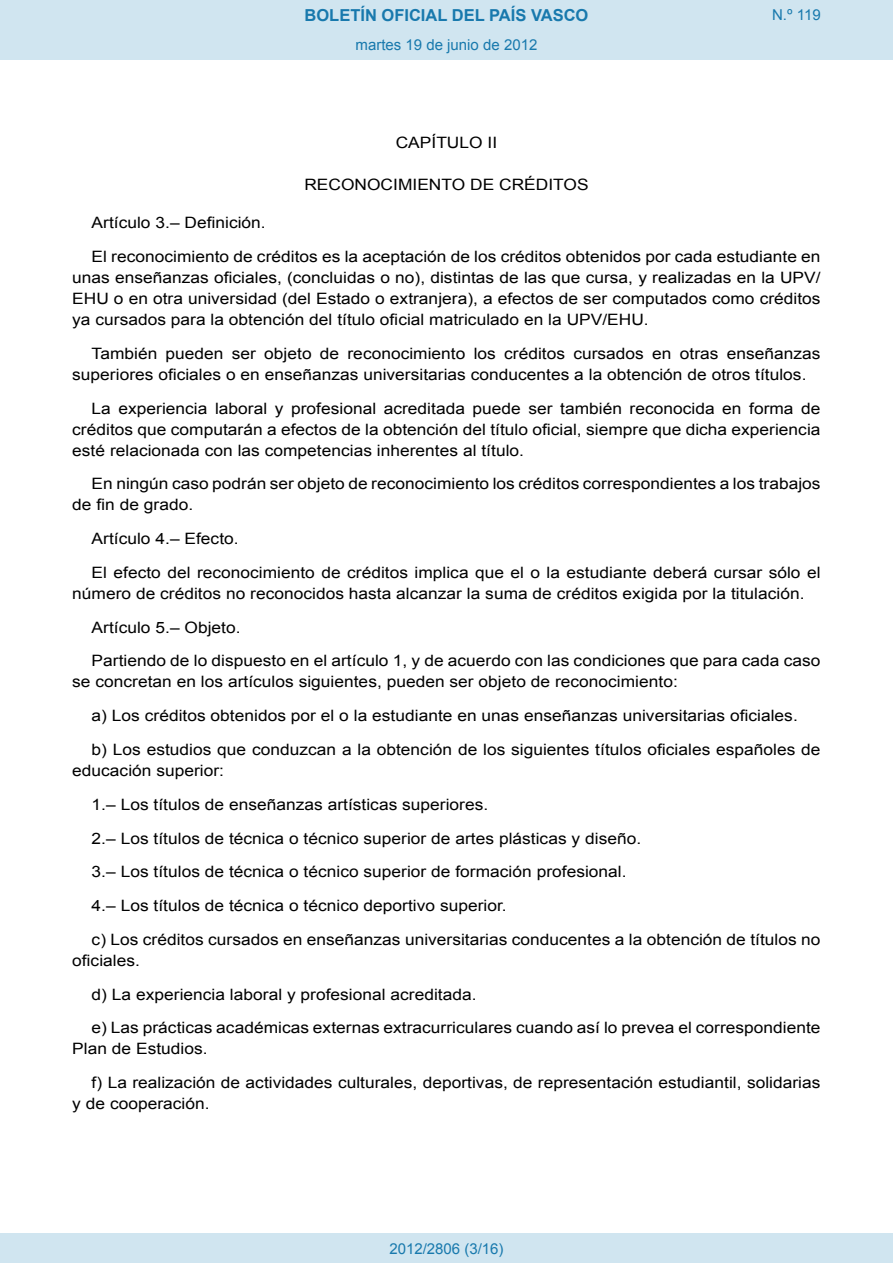
<style>
.page{position:relative;width:893px;height:1263px;background:#fff}
.page>*{position:absolute;margin:0;border:0;box-sizing:border-box;transform-origin:0 0}
.t1{font:700 16.5px "Arial";color:#1879ad}
.BOPVDetalle{font:15.6px/21px "Arial";color:#000;scale:1.11 1}
.BOPVClave{font:15.6px "Arial";color:#000;scale:1.11 1}
.BOPVClaveSin{font:15.6px "Arial";color:#000;scale:1.11 1}
.Paginacion_Centro{font:15px "Arial";color:#1879ad}
</style>
<div class="page">
<div style="left:0;top:0;width:893px;height:60px;background:#d0e5f0"></div>
<div style="left:0;top:1233px;width:893px;height:30px;background:#d0e5f0"></div>
<p class="t1" style="left:305px;top:4px;width:285px">BOLETÍN OFICIAL DEL PAÍS VASCO</p>
<p class="Paginacion_Centro" style="left:356px;top:35px;width:183px">martes 19 de junio de 2012</p>
<p class="BOPVClaveSin" style="left:396px;top:132px;width:93px">CAPÍTULO II</p>
<p class="BOPVClave" style="left:304px;top:175px;width:258px">RECONOCIMIENTO DE CRÉDITOS</p>
<p class="Paginacion_Centro" style="left:772px;top:5px;width:50px">N.º 119</p>
<p class="BOPVDetalle" style="left:92px;top:213px;width:158px">Artículo 3.– Definición.</p>
<p class="BOPVDetalle" style="left:72px;top:246px;width:676px;text-align:justify;text-indent:19px">El reconocimiento de créditos es la aceptación de los créditos obtenidos por cada estudiante en unas enseñanzas oficiales, (concluidas o no), distintas de las que cursa, y realizadas en la UPV/ EHU o en otra universidad (del Estado o extranjera), a efectos de ser computados como créditos ya cursados para la obtención del título oficial matriculado en la UPV/EHU.</p>
<p class="BOPVDetalle" style="left:72px;top:343px;width:675px;text-indent:19px">También pueden ser objeto de reconocimiento los créditos cursados en otras enseñanzas superiores oficiales o en enseñanzas universitarias conducentes a la obtención de otros títulos.</p>
<p class="BOPVDetalle" style="left:72px;top:398px;width:676px;text-align:justify;text-indent:19px">La experiencia laboral y profesional acreditada puede ser también reconocida en forma de créditos que computarán a efectos de la obtención del título oficial, siempre que dicha experiencia esté relacionada con las competencias inherentes al título.</p>
<p class="BOPVDetalle" style="left:72px;top:474px;width:676px;text-indent:19px">En ningún caso podrán ser objeto de reconocimiento los créditos correspondientes a los trabajos de fin de grado.</p>
<p class="BOPVDetalle" style="left:92px;top:528px;width:134px">Artículo 4.– Efecto.</p>
<p class="BOPVDetalle" style="left:72px;top:562px;width:676px;text-indent:19px">El efecto del reconocimiento de créditos implica que el o la estudiante deberá cursar sólo el número de créditos no reconocidos hasta alcanzar la suma de créditos exigida por la titulación.</p>
<p class="BOPVDetalle" style="left:92px;top:617px;width:136px">Artículo 5.– Objeto.</p>
<p class="BOPVDetalle" style="left:72px;top:651px;width:675px;text-indent:19px">Partiendo de lo dispuesto en el artículo 1, y de acuerdo con las condiciones que para cada caso se concretan en los artículos siguientes, pueden ser objeto de reconocimiento:</p>
<p class="BOPVDetalle" style="left:92px;top:705px;width:638px">a) Los créditos obtenidos por el o la estudiante en unas enseñanzas universitarias oficiales.</p>
<p class="BOPVDetalle" style="left:72px;top:739px;width:676px;text-indent:19px">b) Los estudios que conduzcan a la obtención de los siguientes títulos oficiales españoles de educación superior:</p>
<p class="BOPVDetalle" style="left:92px;top:794px;width:359px">1.– Los títulos de enseñanzas artísticas superiores.</p>
<p class="BOPVDetalle" style="left:92px;top:828px;width:497px">2.– Los títulos de técnica o técnico superior de artes plásticas y diseño.</p>
<p class="BOPVDetalle" style="left:92px;top:861px;width:483px">3.– Los títulos de técnica o técnico superior de formación profesional.</p>
<p class="BOPVDetalle" style="left:92px;top:895px;width:375px">4.– Los títulos de técnica o técnico deportivo superior.</p>
<p class="BOPVDetalle" style="left:72px;top:929px;width:675px;text-indent:19px">c) Los créditos cursados en enseñanzas universitarias conducentes a la obtención de títulos no oficiales.</p>
<p class="BOPVDetalle" style="left:92px;top:984px;width:348px">d) La experiencia laboral y profesional acreditada.</p>
<p class="BOPVDetalle" style="left:72px;top:1017px;width:676px;text-indent:19px">e) Las prácticas académicas externas extracurriculares cuando así lo prevea el correspondiente<br>Plan de Estudios.</p>
<p class="BOPVDetalle" style="left:72px;top:1072px;width:676px;text-indent:19px">f) La realización de actividades culturales, deportivas, de representación estudiantil, solidarias y de cooperación.</p>
<p class="Paginacion_Centro" style="left:389px;top:1238px;width:116px">2012/2806 (3/16)</p>
</div>
